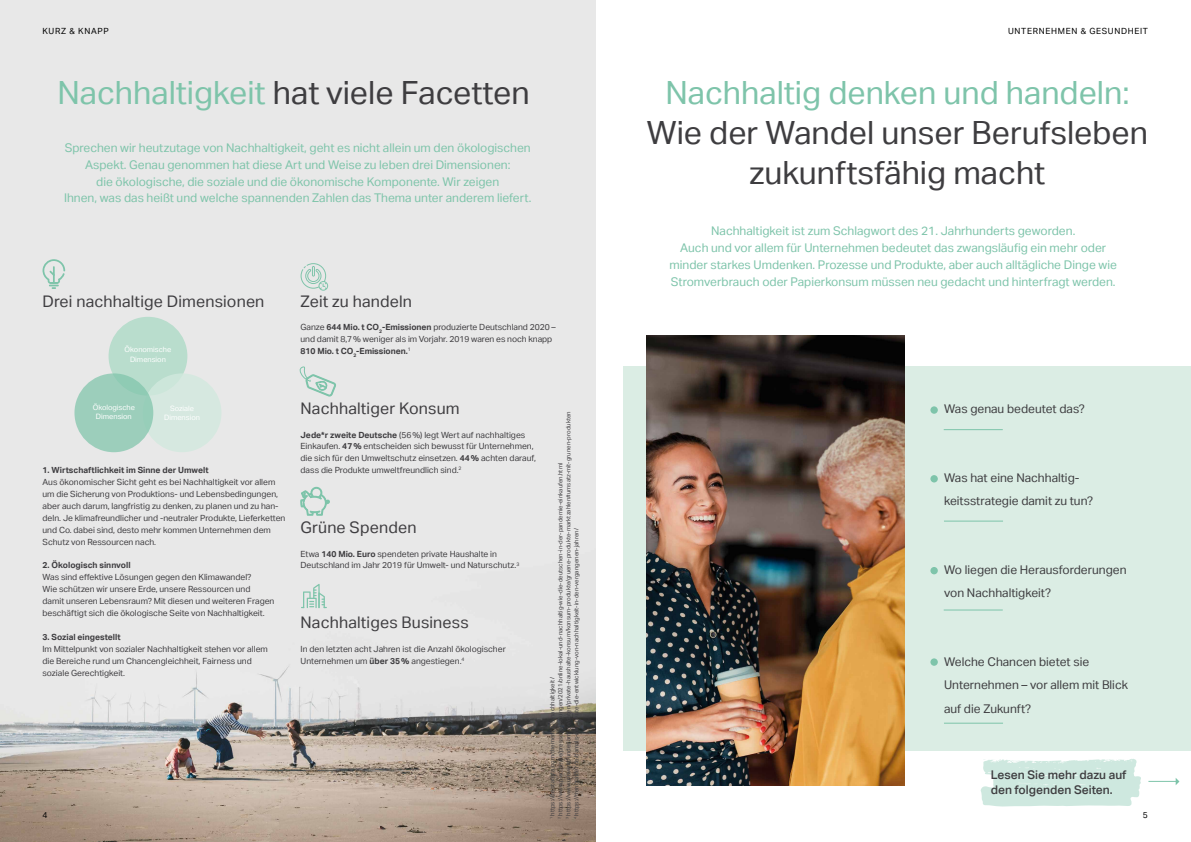
<style>
.page{position:relative;width:1191px;height:842px;background:#fff}
.page>*{position:absolute;margin:0;border:0;box-sizing:border-box;transform-origin:0 0}
.t1{font:32px/40px "Aktiv Grotesk";color:#3e3d40;text-align:center}
.t2{font:32px "Aktiv Grotesk";color:#7ec4aa}
.t3{font:16px "Aktiv Grotesk";letter-spacing:.01em;color:#3e3d40}
.t4{font:12px/16.8px "Aktiv Grotesk";color:#7ec4aa;text-align:center}
.t5{font:12px/23px "Aktiv Grotesk";color:#3e3d40}
.t6{font:500 12px/14.4px "Aktiv Grotesk";color:#3e3d40}
.t7{font:8.5px/11.9px "Aktiv Grotesk";color:#3e3d40}
.t8{font:700 8.5px "Aktiv Grotesk";color:#3e3d40}
.t9{font:8.5px "Aktiv Grotesk";letter-spacing:.08em;color:#000}
.t10{font:7.4px/9.3px "Aktiv Grotesk";color:#fff;text-align:center}
.t11{font:6px/8px "Aktiv Grotesk";color:#3e3d40}
.s1{color:#7ec4aa}
.s2{font-weight:700}
</style>
<div class="page">
<div style="left:624px;top:366px;width:567px;height:384px;background:#dbede4"></div>
<svg style="left:980px;top:759px;width:161px;height:48px;background:#d4eae2"></svg>
<img style="left:646px;top:336px;width:258px;height:449px">
<img style="left:0;top:0;width:595px;height:842px">
<svg style="left:300px;top:263px;width:28px;height:28px"></svg>
<svg style="left:301px;top:483px;width:29px;height:38px"></svg>
<svg style="left:301px;top:584px;width:26px;height:24px"></svg>
<svg style="left:42px;top:259px;width:23px;height:30px"></svg>
<hr style="left:943px;top:429px;width:59px;height:1px;background:#7ec4aa">
<hr style="left:944px;top:521px;width:59px;height:1px;background:#7ec4aa">
<hr style="left:943px;top:609px;width:59px;height:1px;background:#7ec4aa">
<hr style="left:944px;top:723px;width:59px;height:1px;background:#7ec4aa">
<svg style="left:299px;top:366px;width:37px;height:30px"></svg>
<div style="left:930px;top:406px;width:7px;height:8px;background:#7ec4aa;border-radius:50%"></div>
<div style="left:930px;top:475px;width:7px;height:7px;background:#7ec4aa;border-radius:50%"></div>
<div style="left:930px;top:567px;width:7px;height:7px;background:#7ec4aa;border-radius:50%"></div>
<div style="left:930px;top:658px;width:7px;height:8px;background:#7ec4aa;border-radius:50%"></div>
<svg style="left:1148px;top:778px;width:31px;height:7px"></svg>
<div style="left:109px;top:317px;width:78px;height:79px;background:#b9ddcd;border-radius:50%"></div>
<div style="left:143px;top:373px;width:78px;height:79px;background:#d2e9de;border-radius:50%"></div>
<div style="left:74px;top:373px;width:79px;height:79px;background:linear-gradient(to right,#9fcfbd,#97cdb9);border-radius:50%"></div>
<p class="t9" style="left:43px;top:26px;width:68px">KURZ &amp; KNAPP</p>
<p class="t9" style="left:1008px;top:26px;width:141px">UNTERNEHMEN &amp; GESUNDHEIT</p>
<h1 class="t1" style="left:57px;top:73px;width:474px"><span class="s1">Nachhaltigkeit</span> hat viele Facetten</h1>
<p class="t4" style="left:64px;top:139px;width:469px">Sprechen wir heutzutage von Nachhaltigkeit, geht es nicht allein um den ökologischen Aspekt. Genau genommen hat diese Art und Weise zu leben drei Dimensionen:<br>die ökologische, die soziale und die ökonomische Komponente. Wir zeigen<br>Ihnen, was das heißt und welche spannenden Zahlen das Thema unter anderem liefert.</p>
<h2 class="t3" style="left:43px;top:292px;width:223px">Drei nachhaltige Dimensionen</h2>
<p class="t10" style="left:125px;top:345px;width:48px">Ökonomische<br>Dimension</p>
<h2 class="t3" style="left:300px;top:292px;width:113px">Zeit zu handeln</h2>
<p class="t7" style="left:300px;top:321px;width:257px">Ganze <span class="s2">644 Mio. t CO</span><sub>2</sub><span class="s2">-Emissionen</span> produzierte Deutschland 2020 – und damit 8,7% weniger als im Vorjahr. 2019 waren es noch knapp<br><span class="s2">810 Mio. t CO</span><sub>2</sub><span class="s2">-Emissionen.</span><sup>1</sup></p>
<h1 class="t2" style="left:665px;top:74px;width:466px">Nachhaltig denken und handeln:</h1>
<h1 class="t1" style="left:647px;top:113px;width:503px">Wie der Wandel unser Berufsleben zukunftsfähig macht</h1>
<p class="t4" style="left:669px;top:222px;width:449px">Nachhaltigkeit ist zum Schlagwort des 21. Jahrhunderts geworden.<br>Auch und vor allem für Unternehmen bedeutet das zwangsläufig ein mehr oder minder starkes Umdenken. Prozesse und Produkte, aber auch alltägliche Dinge wie Stromverbrauch oder Papierkonsum müssen neu gedacht und hinterfragt werden.</p>
<h2 class="t3" style="left:300px;top:399px;width:161px">Nachhaltiger Konsum</h2>
<p class="t7" style="left:300px;top:428px;width:237px"><span class="s2">Jede*r zweite Deutsche</span> (56%) legt Wert auf nachhaltiges Einkaufen. <span class="s2">47%</span> entscheiden sich bewusst für Unternehmen, die sich für den Umweltschutz einsetzen. <span class="s2">44%</span> achten darauf, dass die Produkte umweltfreundlich sind.<sup>2</sup></p>
<p class="t10" style="left:93px;top:403px;width:44px">Ökologische<br>Dimension</p>
<p class="t10" style="left:164px;top:404px;width:37px">Soziale<br>Dimension</p>
<h3 class="t5" style="left:944px;top:397px;width:142px">Was genau bedeutet das?</h3>
<p class="t11" style="left:548px;top:819px;width:409px;rotate:-90deg"><sup>1</sup> https://de.statista.com/themen/109/nachhaltigkeit/<br><sup>2</sup> https://www.pwc.de/de/pressemitteilungen/2021/online-lokal-und-nachhaltig-wie-die-deutschen-in-der-pandemie-einkaufen.html<br><sup>3</sup> https://www.umweltbundesamt.de/daten/private-haushalte-konsum/konsum-produkte/gruene-produkte-marktzahlen#umsatz-mit-grunen-produkten <sup>4</sup> https://trendraider.de/damals-und-heute-die-entwicklung-von-nachhaltigkeit-in-den-vergangenen-jahren/</p>
<p class="t8" style="left:43px;top:465px;width:167px">1. Wirtschaftlichkeit im Sinne der Umwelt</p>
<p class="t7" style="left:43px;top:476px;width:244px">Aus ökonomischer Sicht geht es bei Nachhaltigkeit vor allem um die Sicherung von Produktions- und Lebensbedingungen, aber auch darum, langfristig zu denken, zu planen und zu han&shy;deln. Je klimafreundlicher und -neutraler Produkte, Lieferketten und Co. dabei sind, desto mehr kommen Unternehmen dem Schutz von Ressourcen nach.</p>
<p class="t8" style="left:43px;top:560px;width:90px">2. Ökologisch sinnvoll</p>
<p class="t7" style="left:43px;top:571px;width:233px">Was sind effektive Lösungen gegen den Klimawandel?<br>Wie schützen wir unsere Erde, unsere Ressourcen und damit unseren Lebensraum? Mit diesen und weiteren Fragen beschäftigt sich die ökologische Seite von Nachhaltigkeit.</p>
<p class="t8" style="left:43px;top:632px;width:80px">3. Sozial eingestellt</p>
<p class="t7" style="left:43px;top:643px;width:227px">Im Mittelpunkt von sozialer Nachhaltigkeit stehen vor allem die Bereiche rund um Chancengleichheit, Fairness und soziale Gerechtigkeit.</p>
<h3 class="t5" style="left:944px;top:466px;width:150px">Was hat eine Nachhaltig&shy;keitsstrategie damit zu tun?</h3>
<h2 class="t3" style="left:300px;top:518px;width:117px">Grüne Spenden</h2>
<p class="t7" style="left:300px;top:547px;width:220px">Etwa <span class="s2">140 Mio. Euro</span> spendeten private Haushalte in<br>Deutschland im Jahr 2019 für Umwelt- und Naturschutz.<sup>3</sup></p>
<h3 class="t5" style="left:944px;top:558px;width:184px">Wo liegen die Herausforderungen von Nachhaltigkeit?</h3>
<h2 class="t3" style="left:300px;top:613px;width:170px">Nachhaltiges Business</h2>
<p class="t7" style="left:300px;top:643px;width:207px">In den letzten acht Jahren ist die Anzahl ökologischer<br>Unternehmen um <span class="s2">über 35%</span> angestiegen.<sup>4</sup></p>
<h3 class="t5" style="left:944px;top:650px;width:185px;line-height:23.5px">Welche Chancen bietet sie<br>Unternehmen – vor allem mit Blick auf die Zukunft?</h3>
<h3 class="t6" style="left:990px;top:768px;width:137px">Lesen Sie mehr dazu auf den folgenden Seiten.</h3>
<p class="t9" style="left:43px;top:810px;width:7px">4</p>
<p class="t9" style="left:1143px;top:810px;width:7px">5</p>
</div>
